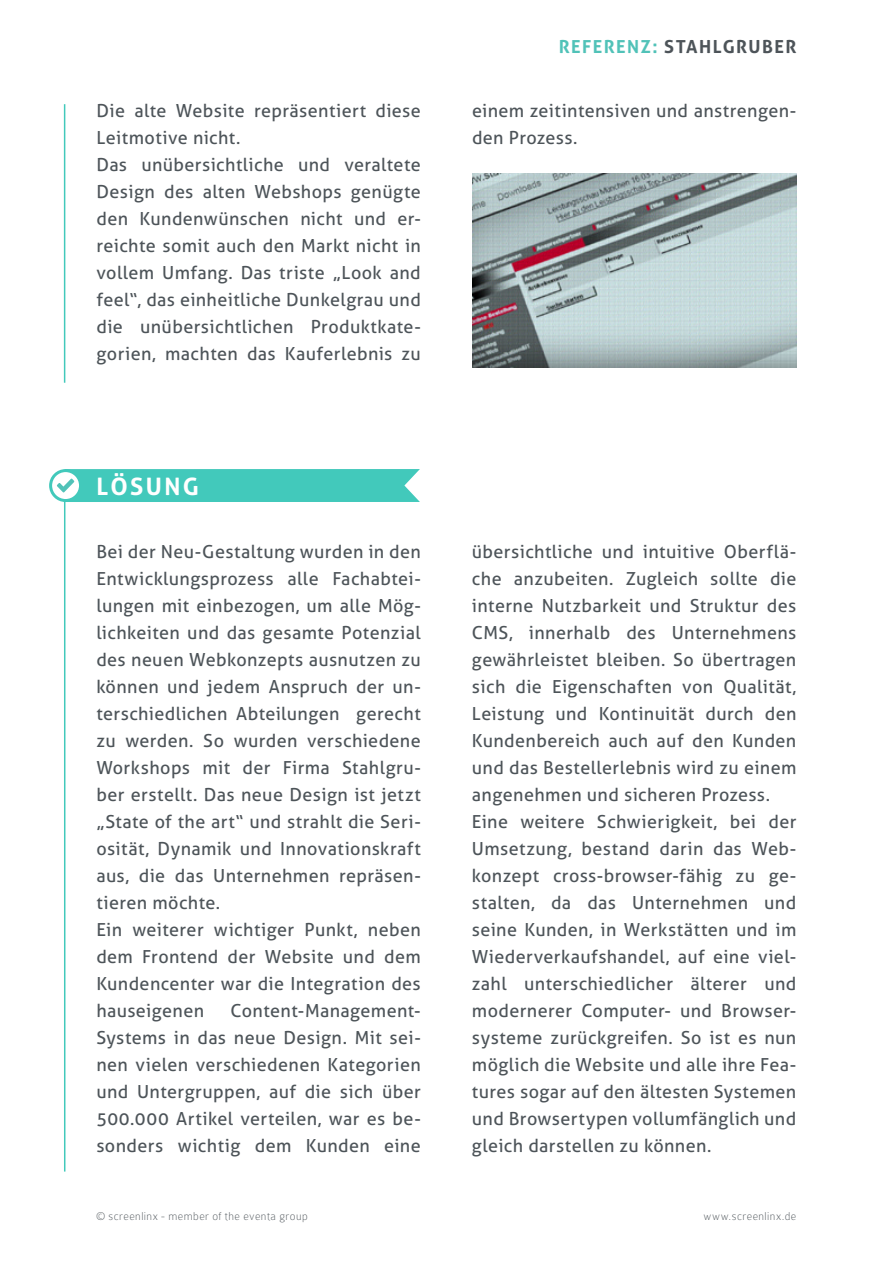
<style>
.page{position:relative;width:893px;height:1263px;background:#fff}
.page>*{position:absolute;margin:0;border:0;box-sizing:border-box;transform-origin:0 0}
.t1{font:700 24px "Aller";color:#fff}
.t2{font:18px/27px "Aller";letter-spacing:.02em;color:#4d5459}
.t3{font:700 18px "Aller";letter-spacing:.08em;color:#4d5459}
.t4{font:100 12px "Colaborate";letter-spacing:.035em;color:#4d5459}
.s1{color:#51c2b8}
</style>
<div class="page">
<img style="left:472px;top:174px;width:324px;height:194px">
<hr style="left:64px;top:104px;width:1px;height:279px;background:#42c9bb">
<svg style="left:51px;top:471px;width:30px;height:29px"></svg>
<div style="left:49px;top:469px;width:33px;height:33px;border:3px solid #42c9bb;border-radius:50%"></div>
<hr style="left:64px;top:500px;width:1px;height:671px;background:#42c9bb">
<svg style="left:57px;top:469px;width:363px;height:33px;background:#4dccbe"></svg>
<p class="t3" style="left:559px;top:36px;width:238px"><span class="s1">REFERENZ:</span> STAHLGRUBER</p>
<p class="t2" style="left:97px;top:98px;width:326px">Die alte Website repräsentiert diese Leitmotive nicht.<br>Das unübersichtliche und veraltete Design des alten Webshops genügte den Kundenwünschen nicht und er&shy;reichte somit auch den Markt nicht in vollem Umfang. Das triste „Look and feel“, das einheitliche Dunkelgrau und die unübersichtlichen Produktkate&shy;gorien, machten das Kauferlebnis zu</p>
<p class="t2" style="left:472px;top:98px;width:326px">einem zeitintensiven und anstrengen&shy;den Prozess.</p>
<h1 class="t1" style="left:97px;top:472px;width:104px">LÖSUNG</h1>
<p class="t2" style="left:96px;top:538px;width:326px">Bei der Neu-Gestaltung wurden in den Entwicklungsprozess alle Fachabtei&shy;lungen mit einbezogen, um alle Mög&shy;lichkeiten und das gesamte Potenzial des neuen Webkonzepts ausnutzen zu können und jedem Anspruch der un&shy;terschiedlichen Abteilungen gerecht zu werden. So wurden verschiedene Workshops mit der Firma Stahlgru&shy;ber erstellt. Das neue Design ist jetzt „State of the art“ und strahlt die Seri&shy;osität, Dynamik und Innovationskraft aus, die das Unternehmen repräsen&shy;tieren möchte.<br>Ein weiterer wichtiger Punkt, neben dem Frontend der Website und dem Kundencenter war die Integration des hauseigenen</p>
<p class="t2" style="left:96px;top:997px;width:326px;text-align:justify;text-indent:134px">Content-Management-Systems in das neue Design. Mit sei&shy;nen vielen verschiedenen Kategorien und Untergruppen, auf die sich über 500.000 Artikel verteilen, war es be&shy;sonders wichtig dem Kunden eine</p>
<p class="t2" style="left:472px;top:538px;width:326px">übersichtliche und intuitive Oberflä&shy;che anzubeiten. Zugleich sollte die interne Nutzbarkeit und Struktur des CMS, innerhalb des Unternehmens gewährleistet bleiben. So übertragen sich die Eigenschaften von Qualität, Leistung und Kontinuität durch den Kundenbereich auch auf den Kunden und das Bestellerlebnis wird zu einem angenehmen und sicheren Prozess.<br>Eine weitere Schwierigkeit, bei der Umsetzung, bestand darin das Web&shy;konzept cross-browser-fähig zu ge&shy;stalten, da das Unternehmen und seine Kunden, in Werkstätten und im Wiederverkaufshandel, auf eine viel&shy;zahl unterschiedlicher älterer und modernerer Computer- und Browser&shy;systeme zurückgreifen. So ist es nun möglich die Website und alle ihre Fea&shy;tures sogar auf den ältesten Systemen und Browsertypen vollumfänglich und gleich darstellen zu können.</p>
<p class="t4" style="left:97px;top:1210px;width:213px">© screenlinx - member of the eventa group</p>
<p class="t4" style="left:703px;top:1210px;width:94px">www.screenlinx.de</p>
</div>
